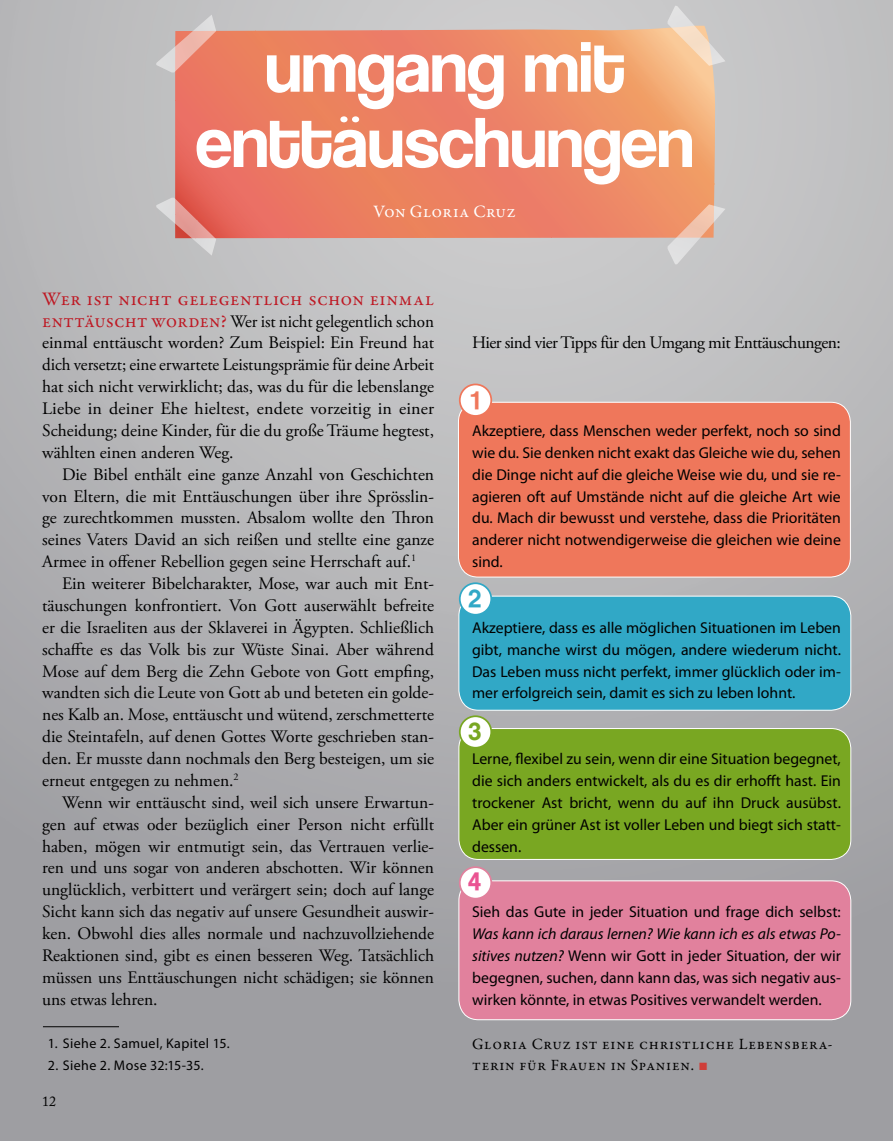
<style>
.page{position:relative;width:893px;height:1141px;background:#fff}
.page>*{position:absolute;margin:0;border:0;box-sizing:border-box;transform-origin:0 0}
.t1{font:68.25px/75.2px "Coolvetica";color:#fff;text-align:center}
.t2{font:24.5px "Coolvetica";color:#ef775b}
.t3{font:24.5px "Coolvetica";color:#31a8c6}
.t4{font:24.5px "Coolvetica";color:#79a722}
.t5{font:24.5px "Coolvetica";color:#ea5492}
.t6{font:19.25px "Garamond Premr Pro";letter-spacing:.02em;color:#be1823}
.t7{font:17.5px/21.9px "Adobe Garamond Pro";color:#000;text-align:justify}
.t8{font:17.5px "Adobe Garamond Pro";letter-spacing:-.03em;color:#000}
.t9{font:17.5px "Garamond Premr Pro";letter-spacing:.02em;color:#fff}
.t10{font:15.75px/21.9px "Myriad Pro";color:#000;text-align:justify}
.t11{font:15.75px/21.9px "Garamond Premr Pro";letter-spacing:.05em;color:#000}
.t12{font:14px "Myriad Pro";letter-spacing:.03em;color:#000}
.t13{font:14px "Adobe Caslon Pro";color:#000}
.s1{font-family:"Garamond Premr Pro";font-size:19.25px;color:#be1823}
.s2{font-style:italic}
.s3{font-family:"Arial";color:#cf3e39}
</style>
<div class="page">
<img style="left:0;top:0;width:893px;height:1141px">
<svg style="left:175px;top:26px;width:541px;height:212px;background:#ec8666"></svg>
<div style="left:458px;top:402px;width:392px;height:175px;background:#ef775b;border-radius:20px"></div>
<div style="left:458px;top:402px;width:393px;height:176px;border:1px solid #fff;border-radius:20px"></div>
<div style="left:459px;top:596px;width:392px;height:114px;background:#31a8c6;border-radius:20px"></div>
<div style="left:458px;top:596px;width:393px;height:115px;border:1px solid #fff;border-radius:20px"></div>
<div style="left:459px;top:729px;width:392px;height:130px;background:#79a722;border-radius:20px"></div>
<div style="left:458px;top:728px;width:393px;height:132px;border:1px solid #fff;border-radius:20px"></div>
<div style="left:459px;top:881px;width:392px;height:139px;background:#e1819d;border-radius:20px"></div>
<div style="left:458px;top:880px;width:393px;height:140px;border:1px solid #fff;border-radius:20px"></div>
<hr style="left:43px;top:1026px;width:76px;height:1px;background:#010202">
<svg style="left:668px;top:6px;width:57px;height:60px;background:#e2cfbd"></svg>
<svg style="left:156px;top:15px;width:60px;height:57px;background:#d9ada4"></svg>
<svg style="left:668px;top:204px;width:57px;height:60px;background:#ddbbab"></svg>
<svg style="left:156px;top:198px;width:60px;height:58px;background:#d29e9a"></svg>
<div style="left:460px;top:384px;width:31px;height:32px;background:#fff;border-radius:50%"></div>
<div style="left:459px;top:384px;width:33px;height:33px;border:2px solid #ef775b;border-radius:50%"></div>
<div style="left:460px;top:583px;width:31px;height:32px;background:#fff;border-radius:50%"></div>
<div style="left:459px;top:582px;width:33px;height:34px;border:2px solid #31a8c6;border-radius:50%"></div>
<div style="left:460px;top:716px;width:31px;height:32px;background:#fff;border-radius:50%"></div>
<div style="left:459px;top:715px;width:33px;height:34px;border:2px solid #79a722;border-radius:50%"></div>
<div style="left:460px;top:867px;width:31px;height:32px;background:#fff;border-radius:50%"></div>
<div style="left:459px;top:866px;width:33px;height:34px;border:2px solid #e1819d;border-radius:50%"></div>
<h1 class="t1" style="left:196px;top:35px;width:499px">umgang mit enttäuschungen</h1>
<p class="t9" style="left:374px;top:201px;width:144px">Von Gloria Cruz</p>
<p class="t6" style="left:42px;top:287px;width:393px">Wer ist nicht gelegentlich schon einmal</p>
<p class="t7" style="left:42px;top:311px;width:393px"><span class="s1">enttäuscht worden?</span> Wer ist nicht gelegentlich schon einmal enttäuscht worden? Zum Beispiel: Ein Freund hat dich versetzt; eine erwartete Leistungsprämie für deine Arbeit hat sich nicht verwirklicht; das, was du für die lebenslange Liebe in deiner Ehe hieltest, endete vorzeitig in einer Scheidung; deine Kinder, für die du große Träume hegtest, wählten einen anderen Weg.</p>
<p class="t7" style="left:42px;top:464px;width:393px;text-indent:20px">Die Bibel enthält eine ganze Anzahl von Geschichten von Eltern, die mit Enttäuschungen über ihre Sprösslin&shy;ge zurechtkommen mussten. Absalom wollte den Thron seines Vaters David an sich reißen und stellte eine ganze Armee in offener Rebellion gegen seine Herrschaft auf.<sup>1</sup></p>
<p class="t7" style="left:42px;top:573px;width:393px;text-indent:20px">Ein weiterer Bibelcharakter, Mose, war auch mit Ent&shy;täuschungen konfrontiert. Von Gott auserwählt befreite er die Israeliten aus der Sklaverei in Ägypten. Schließlich schaffte es das Volk bis zur Wüste Sinai. Aber während Mose auf dem Berg die Zehn Gebote von Gott empfing, wandten sich die Leute von Gott ab und beteten ein golde&shy;nes Kalb an. Mose, enttäuscht und wütend, zerschmetterte die Steintafeln, auf denen Gottes Worte geschrieben stan&shy;den. Er musste dann nochmals den Berg besteigen, um sie erneut entgegen zu nehmen.<sup>2</sup></p>
<p class="t7" style="left:42px;top:792px;width:393px;text-indent:20px">Wenn wir enttäuscht sind, weil sich unsere Erwartun&shy;gen auf etwas oder bezüglich einer Person nicht erfüllt haben, mögen wir entmutigt sein, das Vertrauen verlie&shy;ren und uns sogar von anderen abschotten. Wir können unglücklich, verbittert und verärgert sein; doch auf lange Sicht kann sich das negativ auf unsere Gesundheit auswir&shy;ken. Obwohl dies alles normale und nachzuvollziehende Reaktionen sind, gibt es einen besseren Weg. Tatsächlich müssen uns Enttäuschungen nicht schädigen; sie können uns etwas lehren.</p>
<p class="t12" style="left:48px;top:1035px;width:183px">1. Siehe 2. Samuel, Kapitel 15.</p>
<p class="t12" style="left:48px;top:1057px;width:157px">2. Siehe 2. Mose 32:15-35.</p>
<p class="t13" style="left:42px;top:1093px;width:15px">12</p>
<p class="t8" style="left:472px;top:332px;width:370px">Hier sind vier Tipps für den Umgang mit Enttäuschungen:</p>
<h2 class="t2" style="left:470px;top:388px;width:11px">1</h2>
<p class="t10" style="left:472px;top:419px;width:370px">Akzeptiere, dass Menschen weder perfekt, noch so sind wie du. Sie denken nicht exakt das Gleiche wie du, sehen die Dinge nicht auf die gleiche Weise wie du, und sie re&shy;agieren oft auf Umstände nicht auf die gleiche Art wie du. Mach dir bewusst und verstehe, dass die Prioritäten anderer nicht notwendigerweise die gleichen wie deine sind.</p>
<h2 class="t3" style="left:468px;top:585px;width:14px">2</h2>
<p class="t10" style="left:472px;top:616px;width:370px">Akzeptiere, dass es alle möglichen Situationen im Leben gibt, manche wirst du mögen, andere wiederum nicht.<br>Das Leben muss nicht perfekt, immer glücklich oder im&shy;mer erfolgreich sein, damit es sich zu leben lohnt.</p>
<h2 class="t4" style="left:468px;top:718px;width:14px">3</h2>
<p class="t10" style="left:472px;top:748px;width:370px">Lerne, flexibel zu sein, wenn dir eine Situation begegnet, die sich anders entwickelt, als du es dir erhofft hast. Ein trockener Ast bricht, wenn du auf ihn Druck ausübst.<br>Aber ein grüner Ast ist voller Leben und biegt sich statt&shy;dessen.</p>
<h2 class="t5" style="left:468px;top:869px;width:14px">4</h2>
<p class="t10" style="left:472px;top:901px;width:370px">Sieh das Gute in jeder Situation und frage dich selbst:</p>
<p class="t10" style="left:472px;top:923px;width:370px"><span class="s2">Was kann ich daraus lernen? Wie kann ich es als etwas Po&shy;sitives nutzen?</span> Wenn wir Gott in jeder Situation, der wir begegnen, suchen, dann kann das, was sich negativ aus&shy;wirken könnte, in etwas Positives verwandelt werden.</p>
<p class="t11" style="left:472px;top:1033px;width:362px">Gloria Cruz ist eine christliche Lebensbera&shy;terin für Frauen in Spanien. <span class="s3">■</span></p>
</div>
